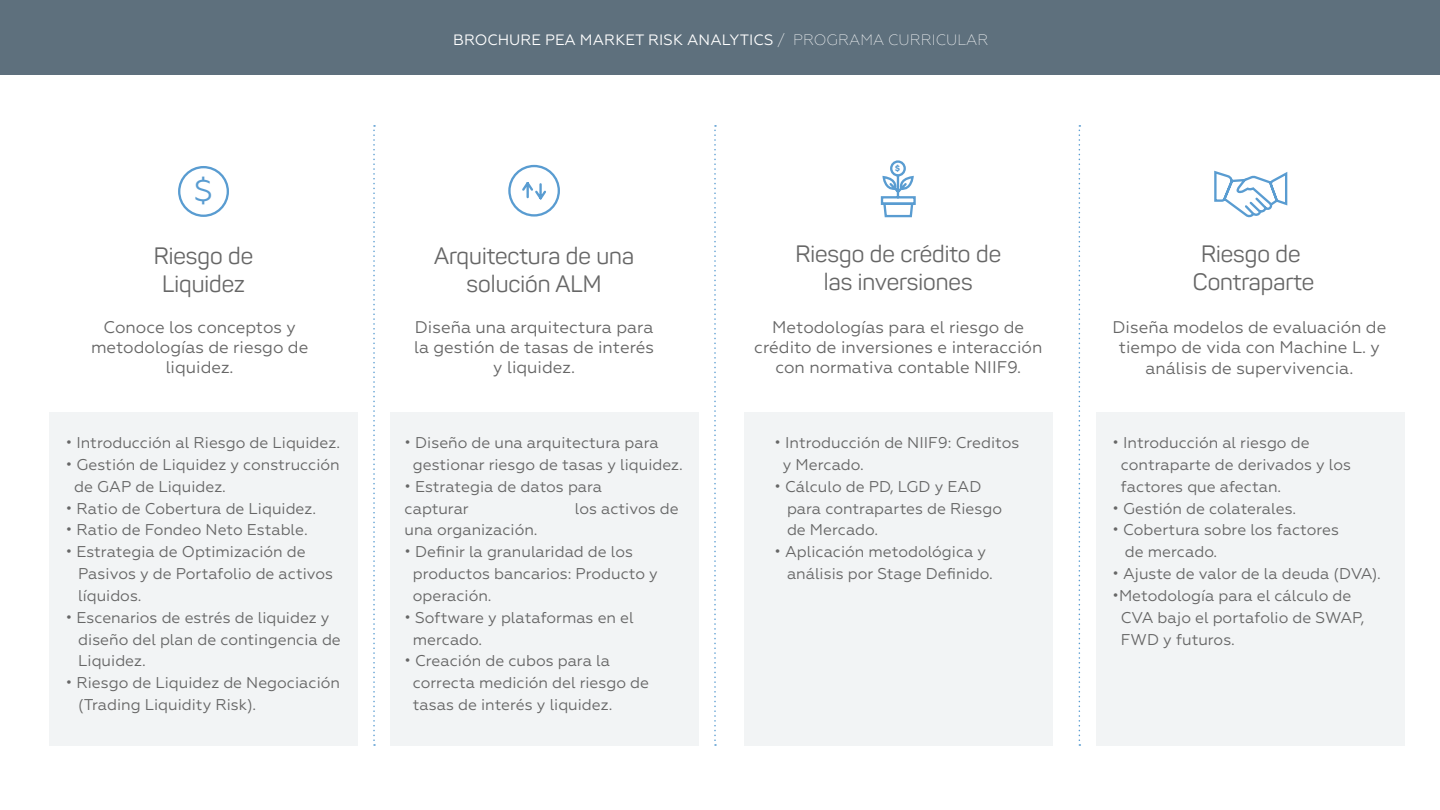
<style>
.page{position:relative;width:1440px;height:810px;background:#fff}
.page>*{position:absolute;margin:0;border:0;box-sizing:border-box;transform-origin:0 0}
.t1{font:30px "Geometria";color:#599cd1}
.t2{font:23.4px/28px "Panton";color:#666;text-align:center}
.t3{font:16.95px/20.2px "Geometria";color:#666;text-align:center}
.t4{font:15.6px/21.9px "Geometria";color:#666}
.t5{font:15px "Geometria";letter-spacing:.01em;color:#fff}
.t6{font:800 7.8px "Geometria";color:#599cd1}
.s1{font-weight:200}
</style>
<div class="page">
<div style="left:0;top:0;width:1440px;height:75px;background:#5e707d"></div>
<div style="left:49px;top:413px;width:309px;height:333px;background:#f2f4f5"></div>
<div style="left:390px;top:413px;width:309px;height:333px;background:#f2f4f5"></div>
<div style="left:744px;top:413px;width:309px;height:333px;background:#f2f4f5"></div>
<div style="left:1096px;top:413px;width:309px;height:333px;background:#f2f4f5"></div>
<svg style="left:373px;top:125px;width:2px;height:621px"></svg>
<svg style="left:714px;top:125px;width:2px;height:621px"></svg>
<svg style="left:1079px;top:125px;width:1px;height:621px"></svg>
<svg style="left:1214px;top:170px;width:74px;height:48px"></svg>
<svg style="left:522px;top:182px;width:24px;height:18px"></svg>
<div style="left:508px;top:165px;width:52px;height:52px;border:2px solid #599cd1;border-radius:50%"></div>
<svg style="left:880px;top:160px;width:36px;height:58px"></svg>
<div style="left:178px;top:166px;width:51px;height:51px;border:2px solid #599cd1;border-radius:50%"></div>
<p class="t5" style="left:453px;top:31px;width:537px">BROCHURE PEA MARKET RISK ANALYTICS <span class="s1">/ PROGRAMA CURRICULAR</span></p>
<h1 class="t1" style="left:194px;top:173px;width:20px">$</h1>
<p class="t6" style="left:895px;top:164px;width:6px">$</p>
<h2 class="t2" style="left:154px;top:241px;width:101px">Riesgo de<br>Liquidez</h2>
<h2 class="t2" style="left:796px;top:239px;width:207px">Riesgo de crédito de las inversiones</h2>
<h2 class="t2" style="left:434px;top:241px;width:201px">Arquitectura de una solución ALM</h2>
<p class="t3" style="left:91px;top:317px;width:219px">Conoce los conceptos y metodologías de riesgo de liquidez.</p>
<p class="t3" style="left:414px;top:317px;width:242px">Diseña una arquitectura para la gestión de tasas de interés y liquidez.</p>
<p class="t3" style="left:754px;top:317px;width:290px">Metodologías para el riesgo de crédito de inversiones e interacción con normativa contable NIIF9.</p>
<p class="t4" style="left:66px;top:432px;width:276px">• Introducción al Riesgo de Liquidez.</p>
<p class="t4" style="left:74px;top:454px;width:267px;text-indent:-8px">• Gestión de Liquidez y construcción de GAP de Liquidez.</p>
<p class="t4" style="left:66px;top:497px;width:252px">• Ratio de Cobertura de Liquidez.</p>
<p class="t4" style="left:66px;top:519px;width:243px">• Ratio de Fondeo Neto Estable.</p>
<p class="t4" style="left:78px;top:541px;width:256px;text-indent:-12px">• Estrategia de Optimización de<br>Pasivos y de Portafolio de activos líquidos.</p>
<p class="t4" style="left:78px;top:606px;width:264px;text-indent:-12px">• Escenarios de estrés de liquidez y diseño del plan de contingencia de<br>Liquidez.</p>
<p class="t4" style="left:78px;top:672px;width:263px;text-indent:-12px">• Riesgo de Liquidez de Negociación (Trading Liquidity Risk).</p>
<p class="t4" style="left:413px;top:432px;width:272px;text-indent:-8px">• Diseño de una arquitectura para gestionar riesgo de tasas y liquidez.</p>
<p class="t4" style="left:405px;top:475px;width:199px">• Estrategia de datos para capturar</p>
<p class="t4" style="left:575px;top:497px;width:105px">los activos de</p>
<p class="t4" style="left:405px;top:519px;width:135px">una organización.</p>
<p class="t4" style="left:413px;top:541px;width:247px;text-indent:-8px">• Definir la granularidad de los productos bancarios: Producto y operación.</p>
<p class="t4" style="left:413px;top:606px;width:222px;text-indent:-8px">• Software y plataformas en el mercado.</p>
<p class="t4" style="left:413px;top:650px;width:238px;text-indent:-8px">• Creación de cubos para la correcta medición del riesgo de tasas de interés y liquidez.</p>
<p class="t4" style="left:783px;top:432px;width:238px;text-indent:-8px">• Introducción de NIIF9: Creditos y Mercado.</p>
<p class="t4" style="left:787px;top:475px;width:217px;text-indent:-12px">• Cálculo de PD, LGD y EAD para contrapartes de Riesgo de Mercado.</p>
<p class="t4" style="left:787px;top:541px;width:207px;text-indent:-12px">• Aplicación metodológica y análisis por Stage Definido.</p>
<h2 class="t2" style="left:1193px;top:239px;width:123px">Riesgo de<br>Contraparte</h2>
<p class="t3" style="left:1112px;top:317px;width:275px">Diseña modelos de evaluación de tiempo de vida con Machine L. y análisis de supervivencia.</p>
<p class="t4" style="left:1121px;top:432px;width:232px;text-indent:-8px">• Introducción al riesgo de contraparte de derivados y los factores que afectan.</p>
<p class="t4" style="left:1113px;top:497px;width:185px">• Gestión de colaterales.</p>
<p class="t4" style="left:1125px;top:519px;width:216px;text-indent:-12px">• Cobertura sobre los factores de mercado.</p>
<p class="t4" style="left:1113px;top:563px;width:270px">• Ajuste de valor de la deuda (DVA).</p>
<p class="t4" style="left:1121px;top:585px;width:245px;text-indent:-8px">•Metodología para el cálculo de<br>CVA bajo el portafolio de SWAP,<br>FWD y futuros.</p>
</div>
